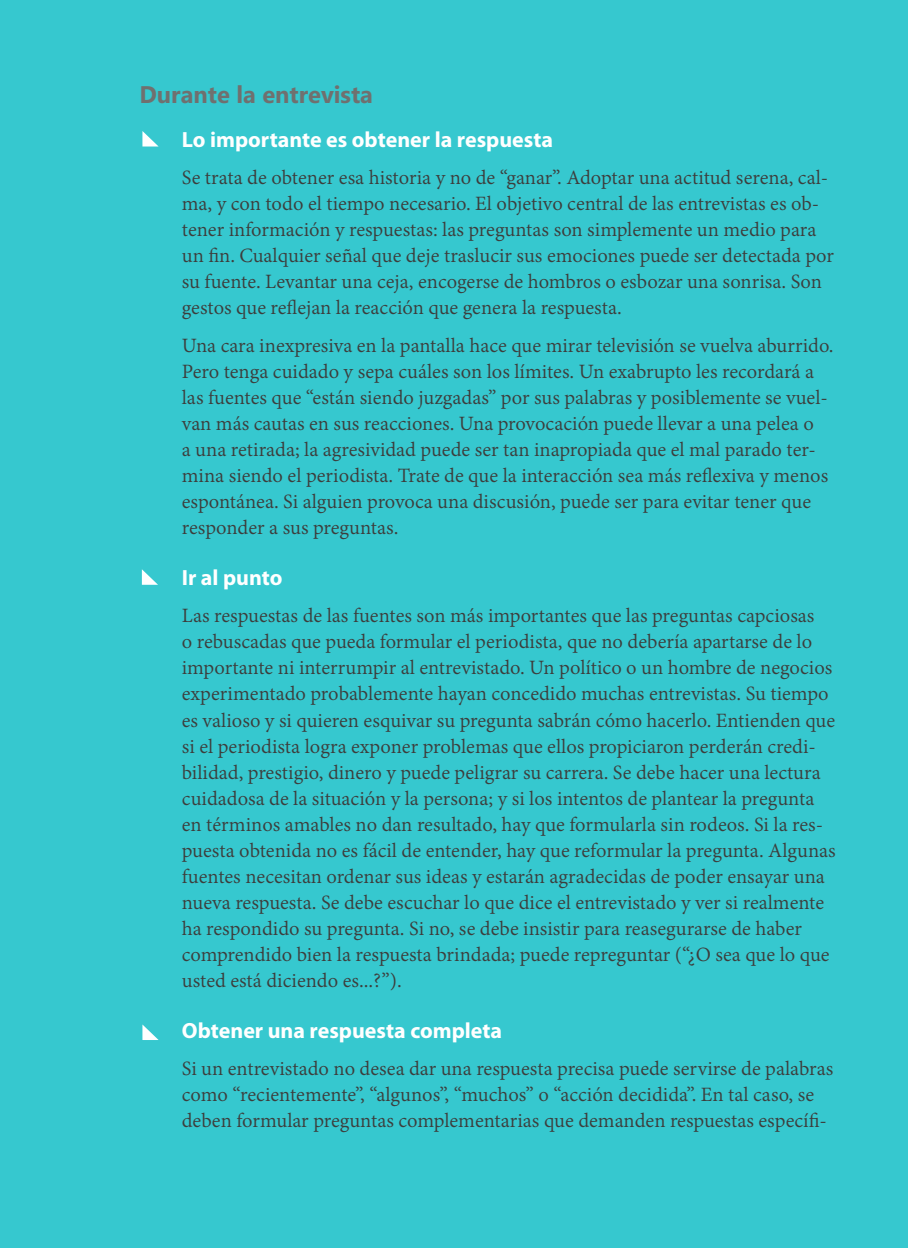
<style>
.page{position:relative;width:908px;height:1248px;background:#fff}
.page>*{position:absolute;margin:0;border:0;box-sizing:border-box;transform-origin:0 0}
.t1{font:700 24px "Microsoft Phags Pa";color:#70706f}
.t2{font:22px/26px "Adobe Devanagari";color:#3d3d3c}
.t3{font:700 22px "Myriad Pro";color:#fff}
</style>
<div class="page">
<div style="left:0;top:0;width:907px;height:1247px;background:#36c8cf"></div>
<svg style="left:142px;top:569px;width:15px;height:15px"></svg>
<svg style="left:142px;top:131px;width:16px;height:15px"></svg>
<svg style="left:142px;top:1024px;width:16px;height:15px"></svg>
<p class="t1" style="left:139px;top:77px;width:235px">Durante la entrevista</p>
<p class="t3" style="left:182px;top:125px;width:372px">Lo importante es obtener la respuesta</p>
<p class="t2" style="left:182px;top:166px;width:653px">Se trata de obtener esa historia y no de “ganar”. Adoptar una actitud serena, cal&shy;ma, y con todo el tiempo necesario. El objetivo central de las entrevistas es ob&shy;tener información y respuestas: las preguntas son simplemente un medio para un fin. Cualquier señal que deje traslucir sus emociones puede ser detectada por su fuente. Levantar una ceja, encogerse de hombros o esbozar una sonrisa. Son gestos que reflejan la reacción que genera la respuesta.</p>
<p class="t2" style="left:182px;top:334px;width:653px">Una cara inexpresiva en la pantalla hace que mirar televisión se vuelva aburrido.<br>Pero tenga cuidado y sepa cuáles son los límites. Un exabrupto les recordará a las fuentes que “están siendo juzgadas” por sus palabras y posiblemente se vuel&shy;van más cautas en sus reacciones. Una provocación puede llevar a una pelea o<br>a una retirada; la agresividad puede ser tan inapropiada que el mal parado ter&shy;mina siendo el periodista. Trate de que la interacción sea más reflexiva y menos espontánea. Si alguien provoca una discusión, puede ser para evitar tener que responder a sus preguntas.</p>
<p class="t3" style="left:182px;top:563px;width:102px">Ir al punto</p>
<p class="t2" style="left:182px;top:604px;width:655px">Las respuestas de las fuentes son más importantes que las preguntas capciosas<br>o rebuscadas que pueda formular el periodista, que no debería apartarse de lo importante ni interrumpir al entrevistado. Un político o un hombre de negocios experimentado probablemente hayan concedido muchas entrevistas. Su tiempo es valioso y si quieren esquivar su pregunta sabrán cómo hacerlo. Entienden que si el periodista logra exponer problemas que ellos propiciaron perderán credi&shy;bilidad, prestigio, dinero y puede peligrar su carrera. Se debe hacer una lectura cuidadosa de la situación y la persona; y si los intentos de plantear la pregunta en términos amables no dan resultado, hay que formularla sin rodeos. Si la res&shy;puesta obtenida no es fácil de entender, hay que reformular la pregunta. Algunas fuentes necesitan ordenar sus ideas y estarán agradecidas de poder ensayar una nueva respuesta. Se debe escuchar lo que dice el entrevistado y ver si realmente ha respondido su pregunta. Si no, se debe insistir para reasegurarse de haber comprendido bien la respuesta brindada; puede repreguntar (“¿O sea que lo que usted está diciendo es...?”).</p>
<p class="t3" style="left:182px;top:1016px;width:322px">Obtener una respuesta completa</p>
<p class="t2" style="left:182px;top:1057px;width:652px">Si un entrevistado no desea dar una respuesta precisa puede servirse de palabras como “recientemente”, “algunos”, “muchos” o “acción decidida”. En tal caso, se deben formular preguntas complementarias que demanden respuestas específi-</p>
</div>
